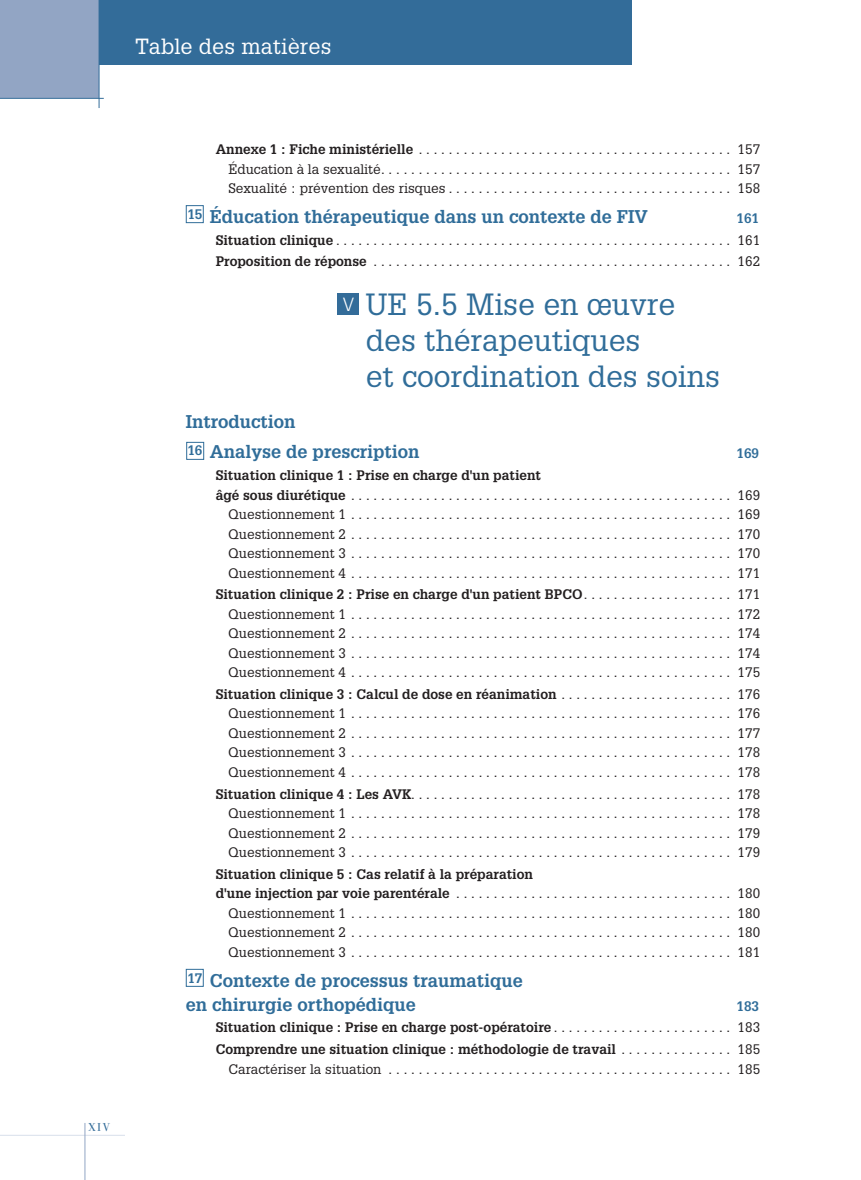
<style>
.page{position:relative;width:861px;height:1180px;background:#fff}
.page>*{position:absolute;margin:0;border:0;box-sizing:border-box;transform-origin:0 0}
.t1{font:30px/36px "Glypha";color:#306d99}
.t2{font:21.45px "Glypha";letter-spacing:.01em;color:#fff}
.t3{font:700 18px/30px "Glypha";color:#306d99}
.t4{font:13.5px/19.5px "Glypha";color:#231f20;text-align:justify}
.t5{font:700 13.5px/21.6px "Glypha";color:#231f20;text-align:justify}
.t6{font:700 13.5px "Glypha";color:#306d99}
.t7{font:12px "Bodoni";color:#336c99}
.s1{font-weight:700}
.s2{font-weight:700;color:#306d99}
.s3{font-family:"Vectora LH";font-weight:300;font-size:18.75px;color:#fff}
.s4{color:#306d99}
.s5{font-weight:400}
</style>
<div class="page">
<div style="left:0;top:0;width:99px;height:98px;background:#92a5c4"></div>
<hr style="left:99px;top:0;width:1px;height:108px;background:#336c99">
<hr style="left:0;top:98px;width:104px;height:1px;background:#336c99">
<div style="left:99px;top:0;width:532px;height:65px;background:#336c99"></div>
<hr style="left:0;top:1134px;width:125px;height:1px;background:#d8dfeb">
<hr style="left:85px;top:1122px;width:1px;height:57px;background:#92a5c4">
<div style="left:337px;top:294px;width:22px;height:21px;background:#336c99"></div>
<div style="left:186px;top:205px;width:18px;height:18px;border:1px solid #306d99"></div>
<div style="left:186px;top:442px;width:18px;height:18px;border:1px solid #306d99"></div>
<div style="left:186px;top:969px;width:18px;height:17px;border:1px solid #306d99"></div>
<h2 class="t2" style="left:135px;top:38px;width:198px">Table des matières</h2>
<p class="t7" style="left:88px;top:1122px;width:24px">XIV</p>
<p class="t4" style="left:228px;top:140px;width:533px;text-indent:-13px"><span class="s1">Annexe 1 : Fiche ministérielle</span> . . . . . . . . . . . . . . . . . . . . . . . . . . . . . . . . . . . . . . . . . . 157<br>Éducation à la sexualité . . . . . . . . . . . . . . . . . . . . . . . . . . . . . . . . . . . . . . . . . . . . . . . 157<br>Sexualité : prévention des risques . . . . . . . . . . . . . . . . . . . . . . . . . . . . . . . . . . . . . . 158</p>
<h3 class="t3" style="left:187px;top:203px;width:462px"><sup>15</sup> Éducation thérapeutique dans un contexte de FIV</h3>
<p class="t4" style="left:216px;top:208px;width:546px;line-height:21.6px;text-indent:521px"><span class="s2">161<br></span><span class="s1">Situation clinique</span> . . . . . . . . . . . . . . . . . . . . . . . . . . . . . . . . . . . . . . . . . . . . . . . . . . . . . 161<br><span class="s1">Proposition de réponse</span> . . . . . . . . . . . . . . . . . . . . . . . . . . . . . . . . . . . . . . . . . . . . . . . . 162</p>
<h1 class="t1" style="left:366px;top:288px;width:355px;text-indent:-23px"><span class="s3">V</span> UE 5.5 Mise en œuvre des thérapeutiques<br>et coordination des soins</h1>
<h3 class="t3" style="left:186px;top:408px;width:235px">Introduction<br><sup>16</sup> Analyse de prescription</h3>
<p class="t6" style="left:736px;top:448px;width:24px">169</p>
<p class="t5" style="left:216px;top:465px;width:327px">Situation clinique 1 : Prise en charge d'un patient</p>
<p class="t4" style="left:216px;top:486px;width:546px"><span class="s1">âgé sous diurétique</span> . . . . . . . . . . . . . . . . . . . . . . . . . . . . . . . . . . . . . . . . . . . . . . . . . . . 169</p>
<p class="t4" style="left:228px;top:505px;width:533px">Questionnement 1 . . . . . . . . . . . . . . . . . . . . . . . . . . . . . . . . . . . . . . . . . . . . . . . . . . . 169</p>
<p class="t4" style="left:228px;top:525px;width:533px">Questionnement 2 . . . . . . . . . . . . . . . . . . . . . . . . . . . . . . . . . . . . . . . . . . . . . . . . . . . 170</p>
<p class="t4" style="left:228px;top:544px;width:533px">Questionnement 3 . . . . . . . . . . . . . . . . . . . . . . . . . . . . . . . . . . . . . . . . . . . . . . . . . . . 170</p>
<p class="t4" style="left:228px;top:564px;width:533px">Questionnement 4 . . . . . . . . . . . . . . . . . . . . . . . . . . . . . . . . . . . . . . . . . . . . . . . . . . . 171</p>
<p class="t4" style="left:228px;top:585px;width:533px;text-indent:-13px"><span class="s1">Situation clinique 2 : Prise en charge d'un patient BPCO</span> . . . . . . . . . . . . . . . . . . . . 171<br>Questionnement 1 . . . . . . . . . . . . . . . . . . . . . . . . . . . . . . . . . . . . . . . . . . . . . . . . . . . 172<br>Questionnement 2 . . . . . . . . . . . . . . . . . . . . . . . . . . . . . . . . . . . . . . . . . . . . . . . . . . . 174<br>Questionnement 3 . . . . . . . . . . . . . . . . . . . . . . . . . . . . . . . . . . . . . . . . . . . . . . . . . . . 174<br>Questionnement 4 . . . . . . . . . . . . . . . . . . . . . . . . . . . . . . . . . . . . . . . . . . . . . . . . . . . 175</p>
<p class="t4" style="left:228px;top:685px;width:533px;text-indent:-13px"><span class="s1">Situation clinique 3 : Calcul de dose en réanimation</span> . . . . . . . . . . . . . . . . . . . . . . . 176<br>Questionnement 1 . . . . . . . . . . . . . . . . . . . . . . . . . . . . . . . . . . . . . . . . . . . . . . . . . . . 176<br>Questionnement 2 . . . . . . . . . . . . . . . . . . . . . . . . . . . . . . . . . . . . . . . . . . . . . . . . . . . 177<br>Questionnement 3 . . . . . . . . . . . . . . . . . . . . . . . . . . . . . . . . . . . . . . . . . . . . . . . . . . . 178<br>Questionnement 4 . . . . . . . . . . . . . . . . . . . . . . . . . . . . . . . . . . . . . . . . . . . . . . . . . . . 178</p>
<p class="t4" style="left:228px;top:785px;width:533px;text-indent:-13px"><span class="s1">Situation clinique 4 : Les AVK</span>. . . . . . . . . . . . . . . . . . . . . . . . . . . . . . . . . . . . . . . . . . . 178<br>Questionnement 1 . . . . . . . . . . . . . . . . . . . . . . . . . . . . . . . . . . . . . . . . . . . . . . . . . . . 178<br>Questionnement 2 . . . . . . . . . . . . . . . . . . . . . . . . . . . . . . . . . . . . . . . . . . . . . . . . . . . 179<br>Questionnement 3 . . . . . . . . . . . . . . . . . . . . . . . . . . . . . . . . . . . . . . . . . . . . . . . . . . . 179</p>
<p class="t5" style="left:216px;top:864px;width:319px">Situation clinique 5 : Cas relatif à la préparation</p>
<p class="t4" style="left:216px;top:884px;width:546px"><span class="s1">d'une injection par voie parentérale</span> . . . . . . . . . . . . . . . . . . . . . . . . . . . . . . . . . . . . . 180</p>
<p class="t4" style="left:228px;top:904px;width:533px">Questionnement 1 . . . . . . . . . . . . . . . . . . . . . . . . . . . . . . . . . . . . . . . . . . . . . . . . . . . 180</p>
<p class="t4" style="left:228px;top:923px;width:533px">Questionnement 2 . . . . . . . . . . . . . . . . . . . . . . . . . . . . . . . . . . . . . . . . . . . . . . . . . . . 180</p>
<p class="t4" style="left:228px;top:943px;width:533px">Questionnement 3 . . . . . . . . . . . . . . . . . . . . . . . . . . . . . . . . . . . . . . . . . . . . . . . . . . . 181</p>
<h3 class="t3" style="left:186px;top:969px;width:338px;line-height:24px"><sup>17</sup> Contexte de processus traumatique en chirurgie orthopédique</h3>
<p class="t5" style="left:216px;top:996px;width:546px;text-indent:521px"><span class="s4">183<br></span>Situation clinique : Prise en charge post-opératoire <span class="s5">. . . . . . . . . . . . . . . . . . . . . . . . 183<br></span>Comprendre une situation clinique : méthodologie de travail <span class="s5">. . . . . . . . . . . . . . . 185</span></p>
<p class="t4" style="left:228px;top:1059px;width:533px">Caractériser la situation . . . . . . . . . . . . . . . . . . . . . . . . . . . . . . . . . . . . . . . . . . . . . . 185</p>
</div>
